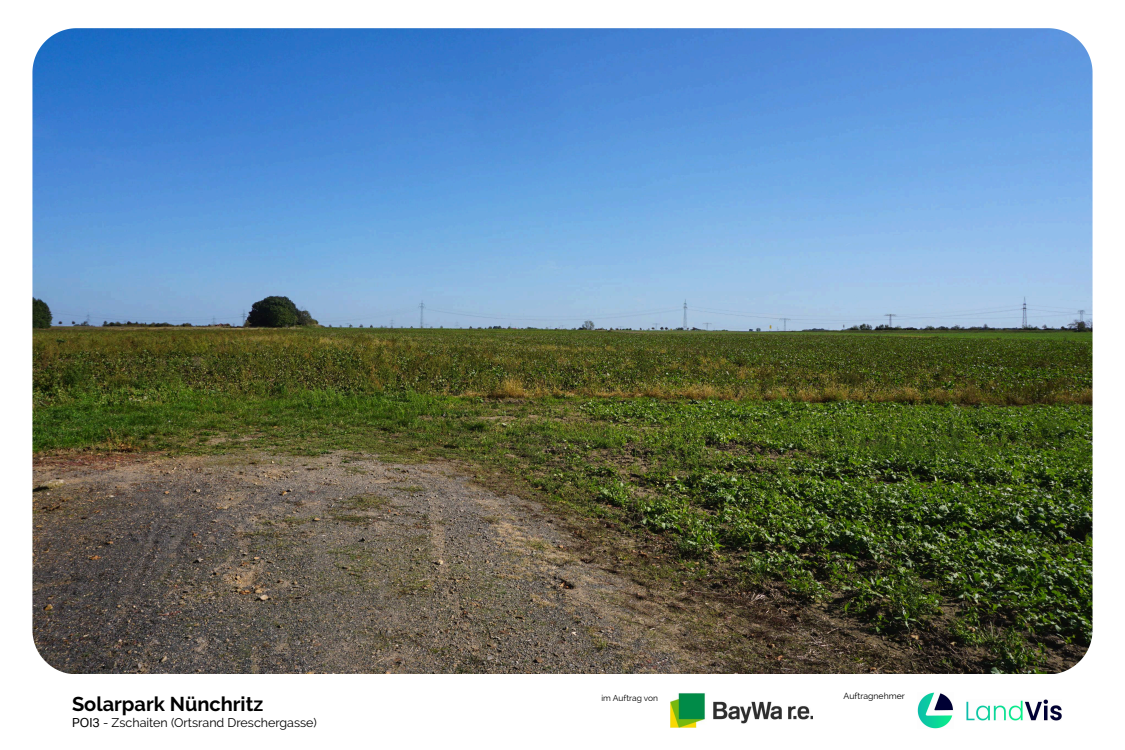
<style>
.page{position:relative;width:1125px;height:750px;background:#fff}
.page>*{position:absolute;margin:0;border:0;box-sizing:border-box;transform-origin:0 0}
.t1{font:700 20px "Raleway";color:#000}
.t2{font:12.5px "Raleway";color:#000}
.t3{font:8.7px "Raleway";color:#000}
.t4{font:8.45px "Raleway";color:#000}
.s1{font-family:"Aktiv Grotesk"}
</style>
<div class="page">
<img style="left:32px;top:28px;width:1061px;height:701px">
<svg style="left:209px;top:205px;width:715px;height:9px;background:#71abe3"></svg>
<img style="left:670px;top:693px;width:143px;height:35px">
<img style="left:917px;top:692px;width:37px;height:36px">
<img style="left:966px;top:700px;width:95px;height:21px">
<h1 class="t1" style="left:72px;top:692px;width:193px">Solarpark Nünchritz</h1>
<p class="t2" style="left:72px;top:716px;width:246px"><span class="s1">POI3</span> - Zschaiten (Ortsrand Dreschergasse)</p>
<p class="t4" style="left:601px;top:693px;width:58px">im Auftrag von</p>
<p class="t3" style="left:844px;top:691px;width:63px">Auftragnehmer</p>
</div>
